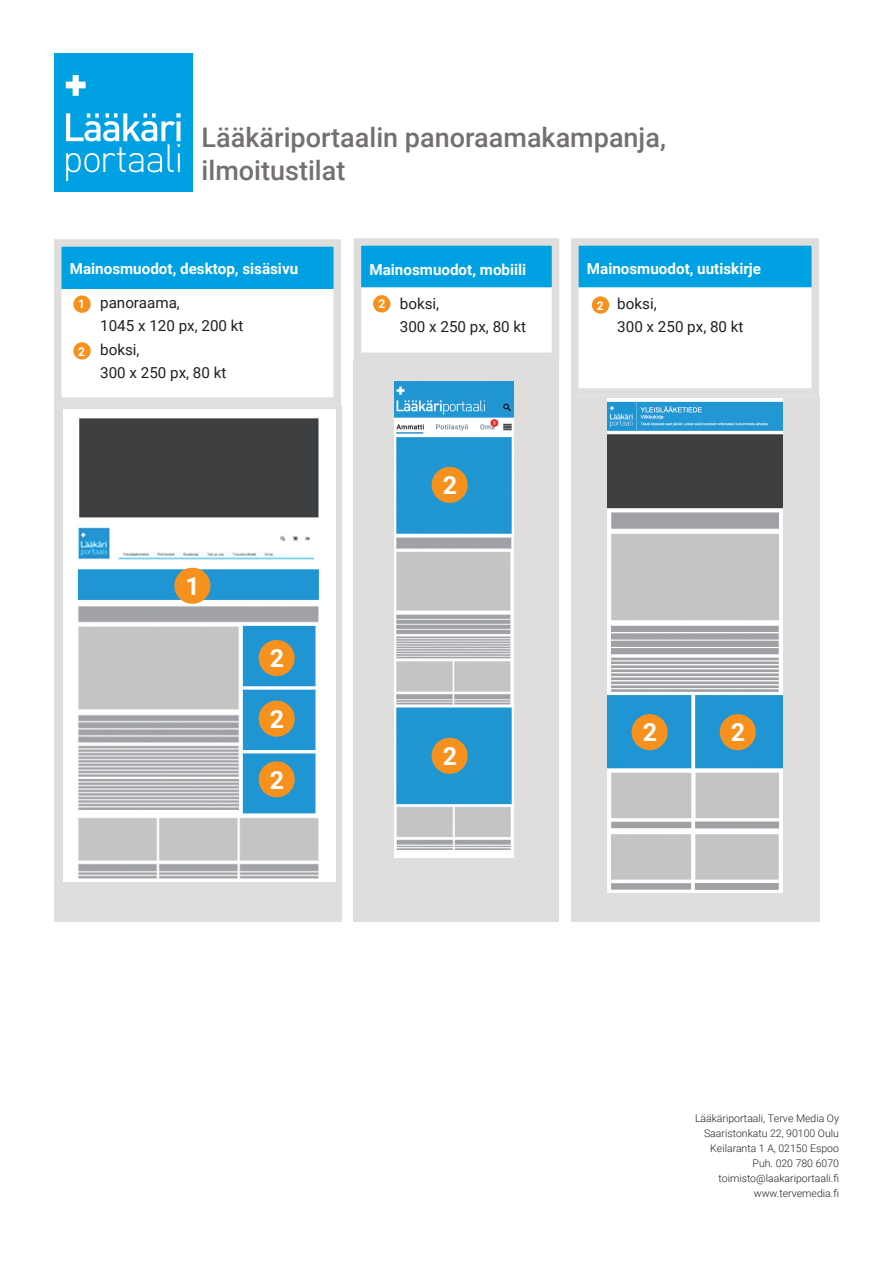
<style>
.page{position:relative;width:893px;height:1263px;background:#fff}
.page>*{position:absolute;margin:0;border:0;box-sizing:border-box;transform-origin:0 0}
.sivunotsikkoylös{font:500 27px/32.4px "Roboto";color:#74706f}
.t1{font:700 24.9px "Roboto";color:#fff}
.leipis{font:15.15px/23.7px "Roboto";color:#231f20}
.luettelon_otsikko{font:700 15.15px "Roboto";color:#fff}
.t2{font:700 12px "Roboto";color:#fff}
.t3{font:300 10.5px "Roboto";color:#231f20}
</style>
<div class="page">
<div style="left:59px;top:245px;width:276px;height:43px;background:#00a1e3"></div>
<div style="left:54px;top:239px;width:287px;height:166px;border:8px solid #e0dedc"></div>
<div style="left:73px;top:342px;width:18px;height:18px;background:#f6911e;border-radius:50%"></div>
<div style="left:55px;top:54px;width:138px;height:138px;background:#00a1e3"></div>
<svg style="left:66px;top:113px;width:115px;height:68px"></svg>
<svg style="left:66px;top:75px;width:20px;height:21px"></svg>
<div style="left:73px;top:295px;width:18px;height:18px;background:#f6911e;border-radius:50%"></div>
<div style="left:55px;top:405px;width:287px;height:516px;background:#e0dedc"></div>
<div style="left:363px;top:247px;width:187px;height:40px;background:#00a1e3"></div>
<div style="left:354px;top:238px;width:205px;height:122px;border:8px solid #e0dedc"></div>
<div style="left:373px;top:295px;width:17px;height:17px;background:#f6911e;border-radius:50%"></div>
<div style="left:354px;top:360px;width:205px;height:561px;background:#e0dedc"></div>
<img style="left:394px;top:381px;width:119px;height:476px">
<div style="left:580px;top:247px;width:230px;height:40px;background:#00a1e3"></div>
<div style="left:571px;top:238px;width:248px;height:158px;border:8px solid #e0dedc"></div>
<div style="left:571px;top:396px;width:248px;height:525px;background:#e0dedc"></div>
<img style="left:608px;top:399px;width:174px;height:493px">
<div style="left:432px;top:467px;width:36px;height:36px;background:#f6911e;border-radius:50%"></div>
<div style="left:432px;top:738px;width:36px;height:36px;background:#f6911e;border-radius:50%"></div>
<div style="left:632px;top:714px;width:36px;height:36px;background:#f6911e;border-radius:50%"></div>
<div style="left:720px;top:714px;width:36px;height:36px;background:#f6911e;border-radius:50%"></div>
<img style="left:64px;top:409px;width:271px;height:473px">
<div style="left:259px;top:640px;width:36px;height:36px;background:#f6911e;border-radius:50%"></div>
<div style="left:259px;top:701px;width:36px;height:36px;background:#f6911e;border-radius:50%"></div>
<div style="left:259px;top:761px;width:36px;height:36px;background:#f6911e;border-radius:50%"></div>
<div style="left:174px;top:568px;width:36px;height:36px;background:#f6911e;border-radius:50%"></div>
<div style="left:592px;top:296px;width:17px;height:18px;background:#f6911e;border-radius:50%"></div>
<p class="sivunotsikkoylös" style="left:202px;top:121px;width:466px">Lääkäriportaalin panoraamakampanja, ilmoitustilat</p>
<p class="luettelon_otsikko" style="left:70px;top:258px;width:230px">Mainosmuodot, desktop, sisäsivu</p>
<p class="leipis" style="left:100px;top:290px;width:145px">panoraama,<br>1045 x 120 px, 200 kt</p>
<p class="leipis" style="left:100px;top:337px;width:128px">boksi,<br>300 x 250 px, 80 kt</p>
<p class="t2" style="left:78px;top:295px;width:8px">1</p>
<p class="t2" style="left:78px;top:343px;width:8px">2</p>
<p class="t1" style="left:186px;top:569px;width:16px">1</p>
<p class="t1" style="left:270px;top:641px;width:16px">2</p>
<p class="t1" style="left:270px;top:701px;width:16px">2</p>
<p class="t1" style="left:270px;top:762px;width:16px">2</p>
<p class="luettelon_otsikko" style="left:369px;top:259px;width:158px">Mainosmuodot, mobiili</p>
<p class="leipis" style="left:400px;top:291px;width:128px">boksi,<br>300 x 250 px, 80 kt</p>
<p class="t2" style="left:378px;top:295px;width:8px">2</p>
<p class="t1" style="left:443px;top:468px;width:16px">2</p>
<p class="luettelon_otsikko" style="left:587px;top:258px;width:176px">Mainosmuodot, uutiskirje</p>
<p class="leipis" style="left:617px;top:291px;width:128px">boksi,<br>300 x 250 px, 80 kt</p>
<p class="t2" style="left:597px;top:297px;width:8px">2</p>
<p class="t1" style="left:443px;top:739px;width:16px">2</p>
<p class="t1" style="left:643px;top:715px;width:16px">2</p>
<p class="t1" style="left:731px;top:715px;width:16px">2</p>
<p class="t3" style="left:695px;top:1111px;width:145px">Lääkäriportaali, Terve Media Oy</p>
<p class="t3" style="left:704px;top:1126px;width:136px">Saaristonkatu 22, 90100 Oulu</p>
<p class="t3" style="left:710px;top:1141px;width:130px">Keilaranta 1 A, 02150 Espoo</p>
<p class="t3" style="left:753px;top:1156px;width:88px">Puh. 020 780 6070</p>
<p class="t3" style="left:718px;top:1171px;width:122px">toimisto@laakariportaali.fi</p>
<p class="t3" style="left:754px;top:1186px;width:87px">www.tervemedia.fi</p>
</div>
